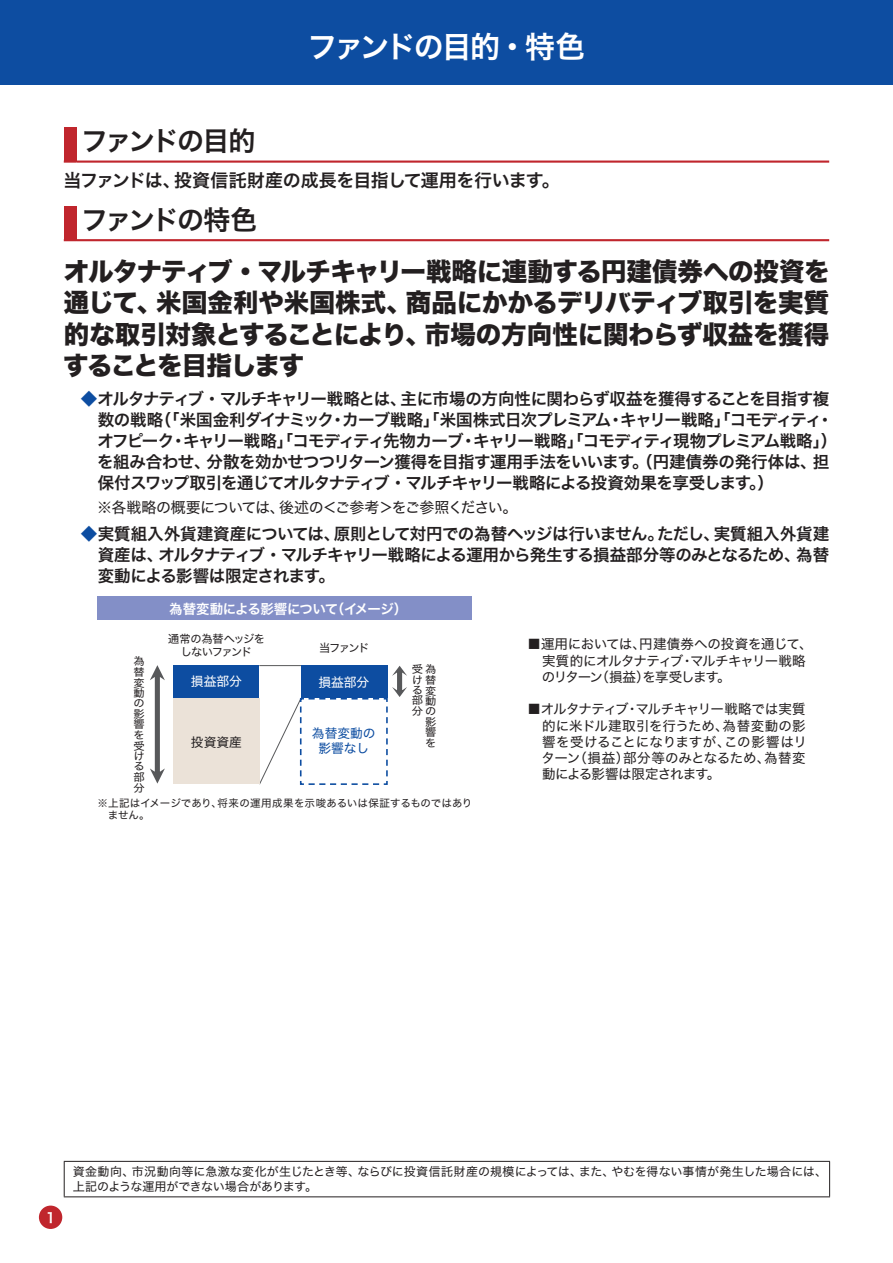
<style>
.page{position:relative;width:893px;height:1263px;background:#fff}
.page>*{position:absolute;margin:0;border:0;box-sizing:border-box;transform-origin:0 0}
.t1{font:30px "Hira Kaku Std N W6";letter-spacing:-.08em;color:#fff}
.t2{font:27px "Hira Kaku Std N W6";letter-spacing:-.1em;color:#231f20}
.t3{font:25.5px/31.5px "Hira Kaku Std N W8";letter-spacing:-.02em;color:#231f20;text-align:justify}
.t4{font:18px "Hira Kaku Std N W6";letter-spacing:-.025em;color:#231f20}
.t5{font:16.5px/21px "Hira Kaku Std N W6";letter-spacing:-.045em;color:#231f20}
.t6{font:15px "Hira Kaku Std N W4";letter-spacing:-.045em;color:#231f20}
.t7{font:13.8px "Hira Kaku Std N W6";color:#fff}
.t8{font:13.5px/16.2px "Hira Kaku Std N W4";letter-spacing:-.03em;color:#231f20}
.t9{font:13.5px "Hira Kaku Std N W6";letter-spacing:-.045em;color:#fff}
.t10{font:12.75px/15.3px "Hira Kaku Std N W4";color:#0d4da1;text-align:center}
.t11{font:12.75px "Hira Kaku Std N W4";color:#fff}
.t12{font:12.75px "Hira Kaku Std N W4";color:#231f20}
.t13{font:12px/15px "Hira Kaku Std N W4";letter-spacing:.005em;color:#231f20}
.t14{font:11.25px "Hira Kaku Std N W4";letter-spacing:-.03em;color:#231f20}
.t15{font:11.25px "Hira Kaku Std N W4";letter-spacing:-.12em;color:#231f20}
.t16{font:11.25px "Hira Kaku Std N W4";letter-spacing:-.095em;color:#231f20}
.t17{font:10.65px/10.5px "Hira Kaku Std N W4";color:#231f20;text-align:justify;scale:1.05 1}
.t18{font:10.5px/12.6px "Hira Kaku Std N W4";letter-spacing:.005em;color:#231f20}
.s1{color:#0d4da1}
</style>
<div class="page">
<div style="left:39px;top:1205px;width:23px;height:24px;background:#c0262d;border-radius:50%"></div>
<div style="left:0;top:0;width:893px;height:85px;background:#0d4da1"></div>
<hr style="left:64px;top:1161px;width:766px;height:1px;background:#231f20">
<hr style="left:64px;top:1162px;width:1px;height:34px;background:#231f20">
<hr style="left:829px;top:1162px;width:1px;height:34px;background:#231f20">
<hr style="left:64px;top:1196px;width:766px;height:1px;background:#231f20">
<div style="left:64px;top:128px;width:13px;height:34px;background:#c0262d"></div>
<svg style="left:64px;top:162px;width:13px;height:1px"></svg>
<hr style="left:77px;top:161px;width:752px;height:2px;background:#c0262d">
<div style="left:64px;top:206px;width:13px;height:34px;background:#c0262d"></div>
<svg style="left:64px;top:240px;width:13px;height:1px"></svg>
<hr style="left:77px;top:239px;width:752px;height:2px;background:#c0262d">
<div style="left:98px;top:597px;width:374px;height:23px;background:#838fc7"></div>
<svg style="left:150px;top:665px;width:15px;height:119px"></svg>
<hr style="left:259px;top:665px;width:42px;height:1px;background:#57585a">
<div style="left:174px;top:665px;width:85px;height:32px;background:#0d4da1"></div>
<div style="left:301px;top:665px;width:86px;height:32px;background:#0d4da1"></div>
<div style="left:173px;top:699px;width:87px;height:85px;background:#ebe2d8"></div>
<svg style="left:258px;top:666px;width:149px;height:119px"></svg>
<h1 class="t1" style="left:307px;top:24px;width:280px">ファンドの目的・特色</h1>
<h2 class="t2" style="left:81px;top:120px;width:176px">ファンドの目的</h2>
<p class="t4" style="left:63px;top:166px;width:498px">当ファンドは、投資信託財産の成長を目指して運用を行います。</p>
<h2 class="t2" style="left:81px;top:199px;width:178px">ファンドの特色</h2>
<h3 class="t3" style="left:63px;top:256px;width:768px">オルタナティブ・マルチキャリー戦略に連動する円建債券への投資を通じて、米国金利や米国株式、商品にかかるデリバティブ取引を実質的な取引対象とすることにより、市場の方向性に関わらず収益を獲得することを目指します</h3>
<p class="t5" style="left:97px;top:389px;width:742px;text-indent:-17px"><span class="s1">◆</span>オルタナティブ・マルチキャリー戦略とは、主に市場の方向性に関わらず収益を獲得することを目指す複数の戦略（「米国金利ダイナミック・カーブ戦略」「米国株式日次プレミアム・キャリー戦略」「コモディティ・オフピーク・キャリー戦略」「コモディティ先物カーブ・キャリー戦略」「コモディティ現物プレミアム戦略」）を組み合わせ、分散を効かせつつリターン獲得を目指す運用手法をいいます。（円建債券の発行体は、担保付スワップ取引を通じてオルタナティブ・マルチキャリー戦略による投資効果を享受します。）</p>
<p class="t6" style="left:97px;top:496px;width:422px">※各戦略の概要については、後述の＜ご参考＞をご参照ください。</p>
<p class="t5" style="left:98px;top:523px;width:733px;text-align:justify;text-indent:-17px"><span class="s1">◆</span>実質組入外貨建資産については、原則として対円での為替ヘッジは行いません。ただし、実質組入外貨建資産は、オルタナティブ・マルチキャリー戦略による運用から発生する損益部分等のみとなるため、為替変動による影響は限定されます。</p>
<p class="t9" style="left:169px;top:598px;width:240px">為替変動による影響について（イメージ）</p>
<p class="t14" style="left:168px;top:630px;width:98px">通常の為替ヘッジを</p>
<p class="t17" style="left:133px;top:656px;width:12px">為替変動の影響を受ける部分</p>
<p class="t8" style="left:542px;top:636px;width:272px;text-indent:-14px">■運用においては、円建債券への投資を通じて、実質的にオルタナティブ・マルチキャリー戦略のリターン（損益）を享受します。</p>
<p class="t8" style="left:541px;top:701px;width:267px;text-align:justify;text-indent:-14px">■オルタナティブ・マルチキャリー戦略では実質的に米ドル建取引を行うため、為替変動の影響を受けることになりますが、この影響はリターン（損益）部分等のみとなるため、為替変動による影響は限定されます。</p>
<p class="t15" style="left:181px;top:643px;width:73px">しないファンド</p>
<p class="t16" style="left:319px;top:639px;width:52px">当ファンド</p>
<p class="t17" style="left:412px;top:664px;width:25px;text-align:right">受為け替る変部動分の影<br>響<br>を</p>
<p class="t11" style="left:191px;top:672px;width:52px">損益部分</p>
<p class="t11" style="left:318px;top:672px;width:52px">損益部分</p>
<p class="t10" style="left:312px;top:725px;width:65px">為替変動の影響なし</p>
<p class="t12" style="left:191px;top:732px;width:52px">投資資産</p>
<p class="t18" style="left:108px;top:796px;width:366px;text-indent:-10px">※上記はイメージであり、将来の運用成果を示唆あるいは保証するものではありません。</p>
<p class="t7" style="left:46px;top:1207px;width:11px">1</p>
<p class="t13" style="left:73px;top:1164px;width:756px">資金動向、市況動向等に急激な変化が生じたとき等、ならびに投資信託財産の規模によっては、また、やむを得ない事情が発生した場合には、上記のような運用ができない場合があります。</p>
</div>
